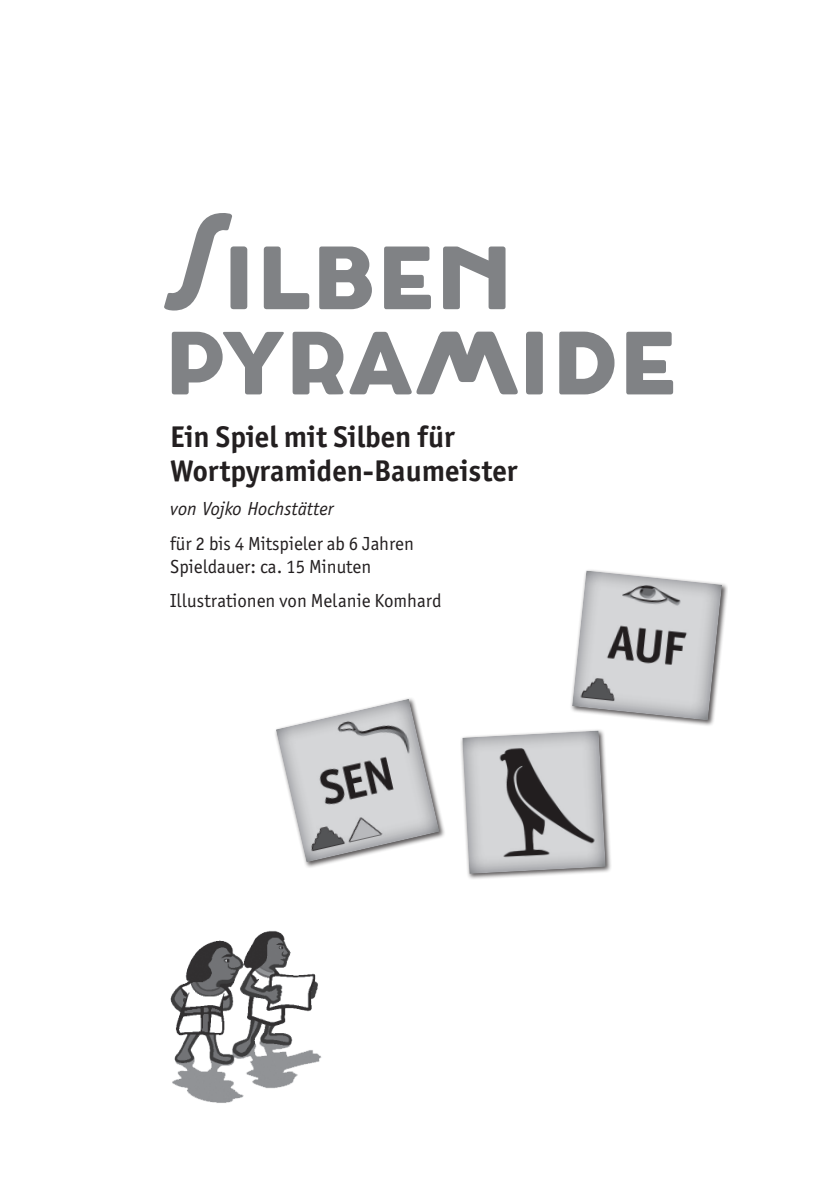
<style>
.page{position:relative;width:840px;height:1191px;background:#fff}
.page>*{position:absolute;margin:0;border:0;box-sizing:border-box;transform-origin:0 0}
.t1{font:700 127.8px "Cocosignum Maiuscoletto";letter-spacing:-.025em;color:#808285}
.t2{font:700 30px/34px "Officina Sans ITC Pro";color:#231f20}
.t3{font:19px/23px "Officina Sans ITC Pro";color:#231f20}
.t4{font:italic 19px "Officina Sans";color:#231f20}
</style>
<div class="page">
<div style="left:459px;top:728px;width:152px;height:152px;background:#231f20;opacity:.75"></div>
<img style="left:462px;top:730px;width:143px;height:144px">
<div style="left:274px;top:697px;width:171px;height:171px;background:#231f20;opacity:.75"></div>
<img style="left:276px;top:699px;width:163px;height:163px">
<div style="left:569px;top:568px;width:158px;height:158px;background:#231f20;opacity:.75"></div>
<img style="left:571px;top:570px;width:150px;height:150px">
<img style="left:170px;top:930px;width:152px;height:173px">
<h1 class="t1" style="left:162px;top:190px;width:354px">Silben</h1>
<h1 class="t1" style="left:162px;top:275px;width:517px">pyramide</h1>
<h2 class="t2" style="left:170px;top:419px;width:348px">Ein Spiel mit Silben für<br>Wortpyramiden-Baumeister</h2>
<p class="t4" style="left:170px;top:498px;width:165px">von Vojko Hochstätter</p>
<p class="t3" style="left:170px;top:532px;width:245px">für 2 bis 4 Mitspieler ab 6 Jahren<br>Spieldauer: ca. 15 Minuten</p>
<p class="t3" style="left:170px;top:589px;width:273px">Illustrationen von Melanie Komhard</p>
</div>
